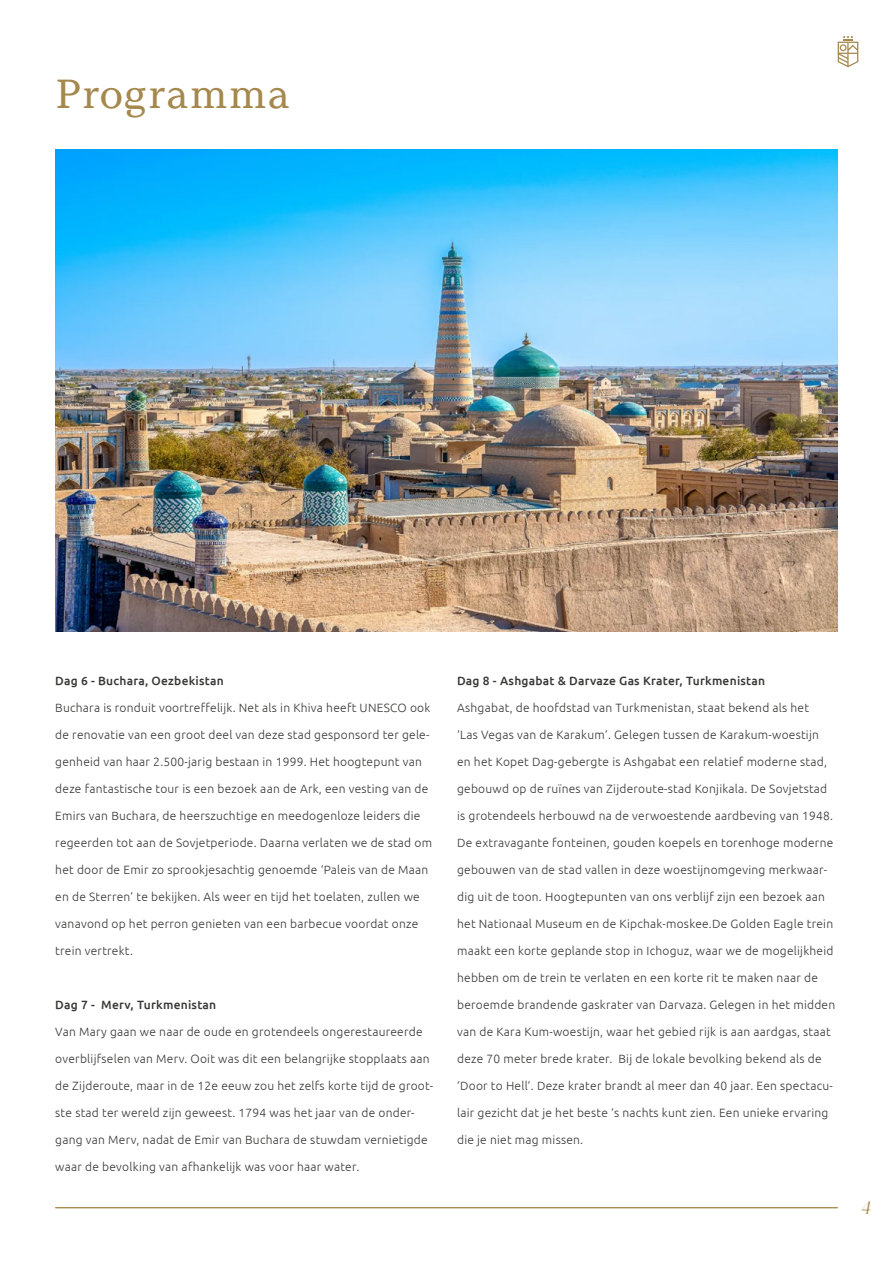
<style>
.page{position:relative;width:893px;height:1263px;background:#fff}
.page>*{position:absolute;margin:0;border:0;box-sizing:border-box;transform-origin:0 0}
.t1{font:40.5px "Argesta Text";color:#a5884e}
.t2{font:italic 18px "Argesta Hairline";color:#a5884e}
.t3{font:300 12px "Ubuntu";letter-spacing:.02em;color:#383837}
.t4{font:500 12px "Ubuntu";letter-spacing:.02em;color:#383837}
</style>
<div class="page">
<hr style="left:55px;top:1207px;width:783px;height:1px;background:#a5884e">
<svg style="left:838px;top:36px;width:20px;height:31px"></svg>
<img style="left:55px;top:150px;width:783px;height:481px">
<h1 class="t1" style="left:55px;top:69px;width:237px">Programma</h1>
<p class="t4" style="left:55px;top:673px;width:170px">Dag 6 - Buchara, Oezbekistan</p>
<p class="t3" style="left:55px;top:701px;width:377px">Buchara is ronduit voortreffelijk. Net als in Khiva heeft UNESCO ook</p>
<p class="t3" style="left:55px;top:728px;width:376px">de renovatie van een groot deel van deze stad gesponsord ter gele-</p>
<p class="t3" style="left:55px;top:755px;width:368px">genheid van haar 2.500-jarig bestaan in 1999. Het hoogtepunt van</p>
<p class="t3" style="left:55px;top:782px;width:374px">deze fantastische tour is een bezoek aan de Ark, een vesting van de</p>
<p class="t3" style="left:55px;top:809px;width:367px">Emirs van Buchara, de heerszuchtige en meedogenloze leiders die</p>
<p class="t3" style="left:55px;top:836px;width:378px">regeerden tot aan de Sovjetperiode. Daarna verlaten we de stad om</p>
<p class="t3" style="left:55px;top:863px;width:375px">het door de Emir zo sprookjesachtig genoemde ‘Paleis van de Maan</p>
<p class="t3" style="left:55px;top:890px;width:366px">en de Sterren’ te bekijken. Als weer en tijd het toelaten, zullen we</p>
<p class="t3" style="left:55px;top:917px;width:365px">vanavond op het perron genieten van een barbecue voordat onze</p>
<p class="t3" style="left:55px;top:944px;width:79px">trein vertrekt.</p>
<p class="t4" style="left:55px;top:997px;width:162px">Dag 7 - Merv, Turkmenistan</p>
<p class="t3" style="left:55px;top:1025px;width:369px">Van Mary gaan we naar de oude en grotendeels ongerestaureerde</p>
<p class="t3" style="left:55px;top:1052px;width:376px">overblijfselen van Merv. Ooit was dit een belangrijke stopplaats aan</p>
<p class="t3" style="left:55px;top:1079px;width:379px">de Zijderoute, maar in de 12e eeuw zou het zelfs korte tijd de groot-</p>
<p class="t3" style="left:55px;top:1106px;width:361px">ste stad ter wereld zijn geweest. 1794 was het jaar van de onder-</p>
<p class="t3" style="left:55px;top:1133px;width:374px">gang van Merv, nadat de Emir van Buchara de stuwdam vernietigde</p>
<p class="t3" style="left:55px;top:1160px;width:305px">waar de bevolking van afhankelijk was voor haar water.</p>
<p class="t4" style="left:457px;top:673px;width:310px">Dag 8 - Ashgabat &amp; Darvaze Gas Krater, Turkmenistan</p>
<p class="t3" style="left:457px;top:701px;width:353px">Ashgabat, de hoofdstad van Turkmenistan, staat bekend als het</p>
<p class="t3" style="left:457px;top:728px;width:363px">‘Las Vegas van de Karakum’. Gelegen tussen de Karakum-woestijn</p>
<p class="t3" style="left:457px;top:755px;width:371px">en het Kopet Dag-gebergte is Ashgabat een relatief moderne stad,</p>
<p class="t3" style="left:457px;top:782px;width:372px">gebouwd op de ruïnes van Zijderoute-stad Konjikala. De Sovjetstad</p>
<p class="t3" style="left:457px;top:809px;width:377px">is grotendeels herbouwd na de verwoestende aardbeving van 1948.</p>
<p class="t3" style="left:457px;top:836px;width:378px">De extravagante fonteinen, gouden koepels en torenhoge moderne</p>
<p class="t3" style="left:457px;top:863px;width:371px">gebouwen van de stad vallen in deze woestijnomgeving merkwaar-</p>
<p class="t3" style="left:457px;top:890px;width:369px">dig uit de toon. Hoogtepunten van ons verblijf zijn een bezoek aan</p>
<p class="t3" style="left:457px;top:917px;width:378px">het Nationaal Museum en de Kipchak-moskee.De Golden Eagle trein</p>
<p class="t3" style="left:457px;top:944px;width:378px">maakt een korte geplande stop in Ichoguz, waar we de mogelijkheid</p>
<p class="t3" style="left:457px;top:971px;width:362px">hebben om de trein te verlaten en een korte rit te maken naar de</p>
<p class="t3" style="left:457px;top:998px;width:380px">beroemde brandende gaskrater van Darvaza. Gelegen in het midden</p>
<p class="t3" style="left:457px;top:1025px;width:375px">van de Kara Kum-woestijn, waar het gebied rijk is aan aardgas, staat</p>
<p class="t3" style="left:457px;top:1052px;width:366px">deze 70 meter brede krater. Bij de lokale bevolking bekend als de</p>
<p class="t3" style="left:457px;top:1079px;width:377px">‘Door to Hell’. Deze krater brandt al meer dan 40 jaar. Een spectacu-</p>
<p class="t3" style="left:457px;top:1106px;width:373px">lair gezicht dat je het beste ‘s nachts kunt zien. Een unieke ervaring</p>
<p class="t3" style="left:457px;top:1133px;width:128px">die je niet mag missen.</p>
<h2 class="t2" style="left:861px;top:1197px;width:11px">4</h2>
</div>
